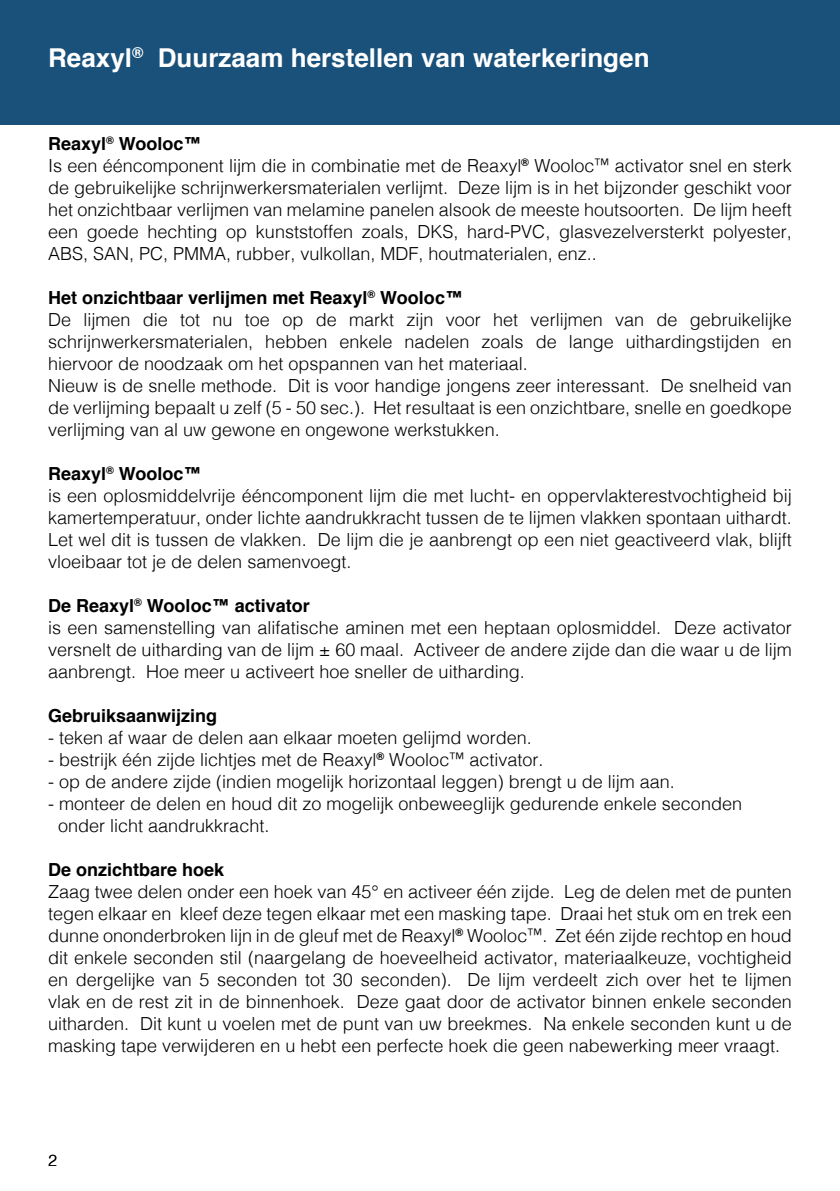
<style>
.page{position:relative;width:840px;height:1191px;background:#fff}
.page>*{position:absolute;margin:0;border:0;box-sizing:border-box;transform-origin:0 0}
.t1{font:700 26px "Helvetica";color:#fff}
.reaxyl_doorlopend_te{font:300 18px/22px "Helvetica";color:#000;text-align:justify}
.reaxyl_doorlopend_te-2{font:700 18px "Helvetica";color:#000}
.reaxyl_doorlopend_te-3{font:300 16px "Helvetica";color:#000}
.s1{font-size:16px}
</style>
<div class="page">
<div style="left:0;top:0;width:839px;height:125px;background:#19517b"></div>
<p class="t1" style="left:48px;top:37px;width:602px">Reaxyl<sup>®</sup> Duurzaam herstellen van waterkeringen</p>
<p class="reaxyl_doorlopend_te-2" style="left:48px;top:129px;width:155px">Reaxyl<sup>®</sup> Wooloc™</p>
<p class="reaxyl_doorlopend_te" style="left:48px;top:153px;width:745px">Is een ééncomponent lijm die in combinatie met de Reaxyl<sup>®</sup> Wooloc<span class="s1">™</span> activator snel en sterk de gebruikelijke schrijnwerkersmaterialen verlijmt. Deze lijm is in het bijzonder geschikt voor het onzichtbaar verlijmen van melamine panelen alsook de meeste houtsoorten. De lijm heeft een goede hechting op kunststoffen zoals, DKS, hard-PVC, glasvezelversterkt polyester, ABS, SAN, PC, PMMA, rubber, vulkollan, MDF, houtmaterialen, enz..</p>
<p class="reaxyl_doorlopend_te-2" style="left:48px;top:283px;width:416px">Het onzichtbaar verlijmen met Reaxyl<sup>®</sup> Wooloc™</p>
<p class="reaxyl_doorlopend_te" style="left:48px;top:307px;width:745px">De lijmen die tot nu toe op de markt zijn voor het verlijmen van de gebruikelijke schrijnwerkersmaterialen, hebben enkele nadelen zoals de lange uithardingstijden en hiervoor de noodzaak om het opspannen van het materiaal.</p>
<p class="reaxyl_doorlopend_te" style="left:48px;top:373px;width:745px">Nieuw is de snelle methode. Dit is voor handige jongens zeer interessant. De snelheid van de verlijming bepaalt u zelf (5 - 50 sec.). Het resultaat is een onzichtbare, snelle en goedkope verlijming van al uw gewone en ongewone werkstukken.</p>
<p class="reaxyl_doorlopend_te-2" style="left:48px;top:459px;width:155px">Reaxyl<sup>®</sup> Wooloc™</p>
<p class="reaxyl_doorlopend_te" style="left:48px;top:483px;width:745px">is een oplosmiddelvrije ééncomponent lijm die met lucht- en oppervlakterestvochtigheid bij kamertemperatuur, onder lichte aandrukkracht tussen de te lijmen vlakken spontaan uithardt.<br>Let wel dit is tussen de vlakken. De lijm die je aanbrengt op een niet geactiveerd vlak, blijft vloeibaar tot je de delen samenvoegt.</p>
<p class="reaxyl_doorlopend_te-2" style="left:48px;top:591px;width:263px">De Reaxyl<sup>®</sup> Wooloc™ activator</p>
<p class="reaxyl_doorlopend_te" style="left:48px;top:615px;width:745px">is een samenstelling van alifatische aminen met een heptaan oplosmiddel. Deze activator versnelt de uitharding van de lijm ± 60 maal. Activeer de andere zijde dan die waar u de lijm aanbrengt. Hoe meer u activeert hoe sneller de uitharding.</p>
<p class="reaxyl_doorlopend_te-2" style="left:48px;top:701px;width:171px">Gebruiksaanwijzing</p>
<p class="reaxyl_doorlopend_te" style="left:48px;top:725px;width:485px">- teken af waar de delen aan elkaar moeten gelijmd worden.</p>
<p class="reaxyl_doorlopend_te" style="left:48px;top:747px;width:496px">- bestrijk één zijde lichtjes met de Reaxyl<sup>®</sup> Wooloc<span class="s1">™</span> activator.</p>
<p class="reaxyl_doorlopend_te" style="left:48px;top:769px;width:628px">- op de andere zijde (indien mogelijk horizontaal leggen) brengt u de lijm aan.</p>
<p class="reaxyl_doorlopend_te" style="left:48px;top:791px;width:695px">- monteer de delen en houd dit zo mogelijk onbeweeglijk gedurende enkele seconden</p>
<p class="reaxyl_doorlopend_te" style="left:58px;top:813px;width:213px">onder licht aandrukkracht.</p>
<p class="reaxyl_doorlopend_te-2" style="left:48px;top:855px;width:178px">De onzichtbare hoek</p>
<p class="reaxyl_doorlopend_te" style="left:48px;top:879px;width:745px">Zaag twee delen onder een hoek van 45° en activeer één zijde. Leg de delen met de punten tegen elkaar en kleef deze tegen elkaar met een masking tape. Draai het stuk om en trek een dunne ononderbroken lijn in de gleuf met de Reaxyl<sup>®</sup> Wooloc<span class="s1">™</span>. Zet één zijde rechtop en houd dit enkele seconden stil (naargelang de hoeveelheid activator, materiaalkeuze, vochtigheid en dergelijke van 5 seconden tot 30 seconden). De lijm verdeelt zich over het te lijmen vlak en de rest zit in de binnenhoek. Deze gaat door de activator binnen enkele seconden uitharden. Dit kunt u voelen met de punt van uw breekmes. Na enkele seconden kunt u de masking tape verwijderen en u hebt een perfecte hoek die geen nabewerking meer vraagt.</p>
<p class="reaxyl_doorlopend_te-3" style="left:48px;top:1147px;width:10px">2</p>
</div>
